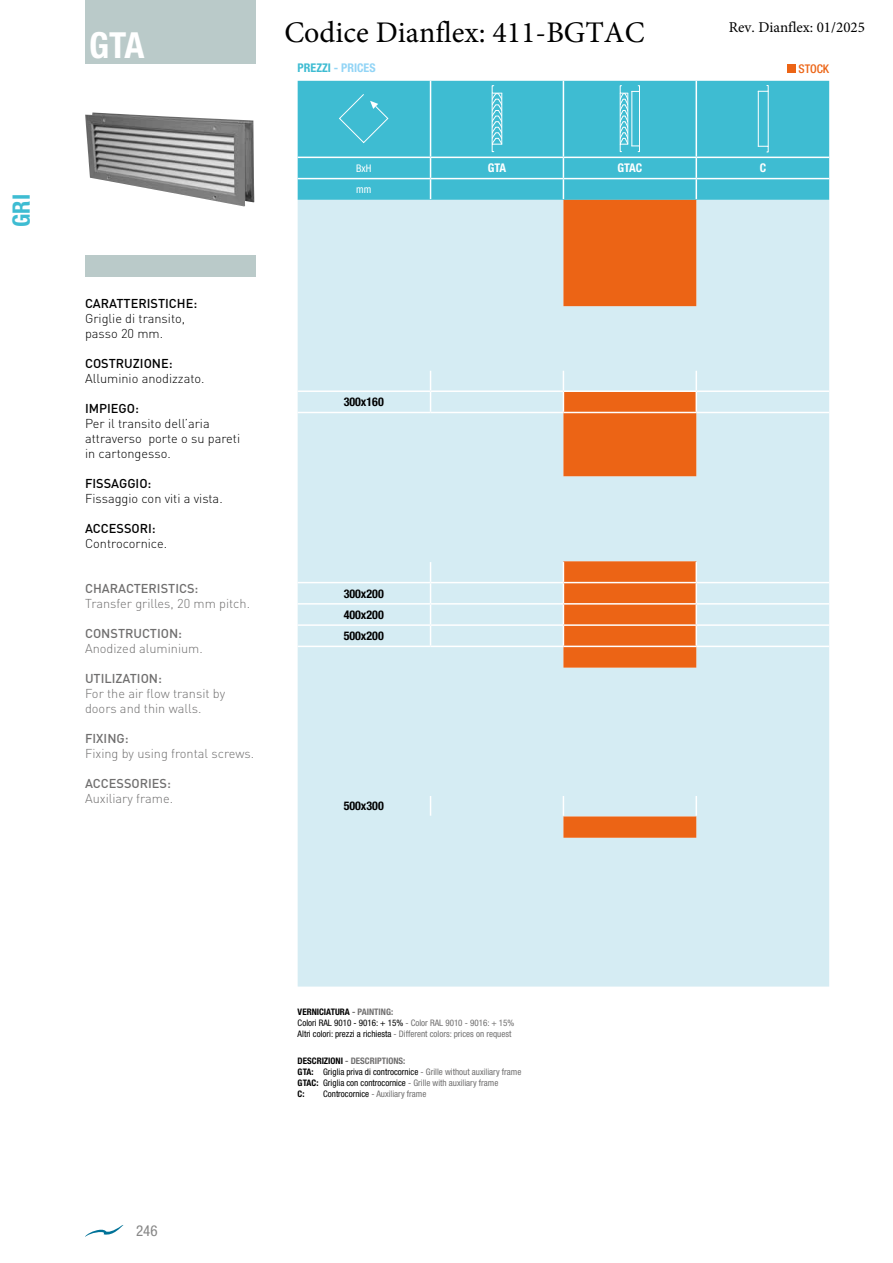
<style>
.page{position:relative;width:893px;height:1263px;background:#fff}
.page>*{position:absolute;margin:0;border:0;box-sizing:border-box;transform-origin:0 0}
.t1{font:700 condensed 36px "Helvetica Neue LT Std";color:#fff}
.t2{font:30px "Minion Pro";color:#000}
.t3{font:700 condensed 24px "Helvetica Neue LT Std";color:#3ebcd2}
.t4{font:15px "Minion Pro";color:#000}
.t5{font:condensed 15px "Helvetica Neue LT Std";color:#878787}
.t6{font:300 12.75px/15px "DIN";color:#000}
.t7{font:300 12.75px/15px "DIN";color:#706f6f}
.t8{font:500 12.75px "DIN";color:#706f6f}
.t9{font:500 12.75px "DIN";color:#000}
.t10{font:700 condensed 12px/21.3px "Helvetica Neue LT Std";color:#000;text-align:justify}
.t11{font:700 condensed 12px "Helvetica Neue LT Std";color:#93d5f6}
.t12{font:700 condensed 12px "Helvetica Neue LT Std";color:#fff}
.t13{font:500 condensed 12px "Helvetica Neue LT Std";color:#ec6415}
.t14{font:condensed 10.5px "Helvetica Neue LT Std";color:#fff}
.t15{font:condensed 9px/10.8px "Helvetica Neue LT Std";color:#706f6f}
.s1{color:#3ebcd2}
.s2{font-weight:700;color:#000}
.s3{font-weight:700}
.s4{color:#000}
</style>
<div class="page">
<svg style="left:85px;top:1225px;width:39px;height:12px"></svg>
<div style="left:85px;top:0;width:170px;height:64px;background:#bacac9"></div>
<div style="left:85px;top:255px;width:170px;height:21px;background:#bacac9"></div>
<img style="left:85px;top:112px;width:169px;height:94px">
<div style="left:298px;top:81px;width:531px;height:119px;background:#3ebcd2"></div>
<div style="left:298px;top:200px;width:531px;height:786px;background:#d5ecf3"></div>
<svg style="left:563px;top:200px;width:133px;height:638px;background:#e0a986"></svg>
<hr style="left:430px;top:81px;width:1px;height:76px;background:#fff">
<hr style="left:563px;top:81px;width:1px;height:76px;background:#fff">
<hr style="left:696px;top:81px;width:1px;height:76px;background:#fff">
<hr style="left:298px;top:157px;width:133px;height:1px;background:#fff">
<hr style="left:431px;top:157px;width:132px;height:1px;background:#fff">
<hr style="left:563px;top:157px;width:133px;height:1px;background:#fff">
<hr style="left:696px;top:157px;width:133px;height:1px;background:#fff">
<hr style="left:298px;top:178px;width:133px;height:1px;background:#fff">
<hr style="left:431px;top:178px;width:132px;height:1px;background:#fff">
<svg style="left:430px;top:158px;width:1px;height:41px"></svg>
<hr style="left:563px;top:178px;width:133px;height:1px;background:#fff">
<svg style="left:563px;top:158px;width:1px;height:41px"></svg>
<hr style="left:696px;top:178px;width:133px;height:1px;background:#fff">
<svg style="left:696px;top:158px;width:1px;height:41px"></svg>
<hr style="left:298px;top:390px;width:133px;height:2px;background:#fff">
<hr style="left:431px;top:390px;width:132px;height:2px;background:#fff">
<svg style="left:430px;top:371px;width:1px;height:41px"></svg>
<hr style="left:563px;top:390px;width:133px;height:2px;background:#fff">
<svg style="left:563px;top:371px;width:1px;height:41px"></svg>
<hr style="left:696px;top:390px;width:133px;height:2px;background:#fff">
<svg style="left:696px;top:371px;width:1px;height:41px"></svg>
<hr style="left:298px;top:412px;width:133px;height:1px;background:#fff">
<hr style="left:431px;top:412px;width:132px;height:1px;background:#fff">
<hr style="left:563px;top:412px;width:133px;height:1px;background:#fff">
<hr style="left:696px;top:412px;width:133px;height:1px;background:#fff">
<hr style="left:298px;top:582px;width:133px;height:1px;background:#fff">
<hr style="left:431px;top:582px;width:132px;height:1px;background:#fff">
<hr style="left:563px;top:582px;width:133px;height:1px;background:#fff">
<hr style="left:696px;top:582px;width:133px;height:1px;background:#fff">
<hr style="left:298px;top:603px;width:133px;height:2px;background:#fff">
<hr style="left:431px;top:603px;width:132px;height:2px;background:#fff">
<hr style="left:563px;top:603px;width:133px;height:2px;background:#fff">
<hr style="left:696px;top:603px;width:133px;height:2px;background:#fff">
<hr style="left:298px;top:624px;width:133px;height:2px;background:#fff">
<hr style="left:431px;top:624px;width:132px;height:2px;background:#fff">
<svg style="left:430px;top:562px;width:1px;height:84px"></svg>
<hr style="left:563px;top:624px;width:133px;height:2px;background:#fff">
<svg style="left:563px;top:562px;width:1px;height:84px"></svg>
<hr style="left:696px;top:624px;width:133px;height:2px;background:#fff">
<svg style="left:696px;top:562px;width:1px;height:84px"></svg>
<hr style="left:298px;top:646px;width:133px;height:1px;background:#fff">
<hr style="left:431px;top:646px;width:132px;height:1px;background:#fff">
<hr style="left:563px;top:646px;width:133px;height:1px;background:#fff">
<hr style="left:696px;top:646px;width:133px;height:1px;background:#fff">
<svg style="left:430px;top:796px;width:1px;height:20px"></svg>
<svg style="left:563px;top:796px;width:1px;height:20px"></svg>
<svg style="left:696px;top:796px;width:1px;height:20px"></svg>
<svg style="left:339px;top:93px;width:50px;height:50px;background:#49bfd4"></svg>
<svg style="left:492px;top:85px;width:10px;height:67px"></svg>
<hr style="left:492px;top:93px;width:1px;height:51px;background:#fff">
<hr style="left:501px;top:93px;width:1px;height:51px;background:#fff">
<svg style="left:620px;top:85px;width:20px;height:67px"></svg>
<hr style="left:639px;top:91px;width:1px;height:55px;background:#fff">
<hr style="left:632px;top:91px;width:1px;height:55px;background:#fff">
<svg style="left:758px;top:146px;width:11px;height:7px"></svg>
<svg style="left:758px;top:85px;width:11px;height:7px"></svg>
<hr style="left:768px;top:91px;width:1px;height:55px;background:#fff">
<hr style="left:758px;top:91px;width:1px;height:55px;background:#fff">
<div style="left:787px;top:64px;width:9px;height:8px;background:#ec6415"></div>
<h3 class="t3" style="left:7px;top:227px;width:34px;rotate:-90deg">GRI</h3>
<h1 class="t1" style="left:89px;top:23px;width:57px">GTA</h1>
<h2 class="t2" style="left:284px;top:13px;width:362px">Codice Dianflex: 411-BGTAC</h2>
<h3 class="t4" style="left:729px;top:17px;width:137px">Rev. Dianflex: 01/2025</h3>
<h3 class="t11" style="left:298px;top:61px;width:79px"><span class="s1">PREZZI</span> - PRICES</h3>
<h3 class="t13" style="left:799px;top:61px;width:32px">STOCK</h3>
<p class="t14" style="left:356px;top:162px;width:17px">BxH</p>
<h3 class="t12" style="left:488px;top:161px;width:20px">GTA</h3>
<h3 class="t12" style="left:617px;top:161px;width:26px">GTAC</h3>
<h3 class="t12" style="left:760px;top:161px;width:8px">C</h3>
<p class="t14" style="left:356px;top:183px;width:17px">mm</p>
<h3 class="t9" style="left:85px;top:295px;width:114px">CARATTERISTICHE:</h3>
<h3 class="t6" style="left:85px;top:311px;width:102px">Griglie di transito, passo 20 mm.</h3>
<h3 class="t9" style="left:85px;top:355px;width:89px">COSTRUZIONE:</h3>
<h3 class="t6" style="left:85px;top:371px;width:121px">Alluminio anodizzato.</h3>
<h3 class="t9" style="left:85px;top:400px;width:55px">IMPIEGO:</h3>
<h3 class="t6" style="left:85px;top:416px;width:157px">Per il transito dell’aria attraverso porte o su pareti in cartongesso.</h3>
<h3 class="t9" style="left:85px;top:475px;width:68px">FISSAGGIO:</h3>
<h3 class="t6" style="left:85px;top:491px;width:139px">Fissaggio con viti a vista.</h3>
<h3 class="t9" style="left:85px;top:520px;width:72px">ACCESSORI:</h3>
<h3 class="t6" style="left:85px;top:536px;width:84px">Controcornice.</h3>
<h3 class="t8" style="left:85px;top:580px;width:115px">CHARACTERISTICS:</h3>
<h3 class="t7" style="left:85px;top:596px;width:166px">Transfer grilles, 20 mm pitch.</h3>
<h3 class="t8" style="left:85px;top:625px;width:99px">CONSTRUCTION:</h3>
<h3 class="t7" style="left:85px;top:641px;width:119px">Anodized aluminium.</h3>
<h3 class="t8" style="left:85px;top:670px;width:78px">UTILIZATION:</h3>
<h3 class="t7" style="left:85px;top:686px;width:142px">For the air flow transit by doors and thin walls.</h3>
<h3 class="t8" style="left:85px;top:730px;width:45px">FIXING:</h3>
<h3 class="t7" style="left:85px;top:746px;width:171px">Fixing by using frontal screws.</h3>
<h3 class="t8" style="left:85px;top:775px;width:87px">ACCESSORIES:</h3>
<h3 class="t7" style="left:85px;top:791px;width:90px">Auxiliary frame.</h3>
<h3 class="t10" style="left:344px;top:391px;width:42px">300x160</h3>
<h3 class="t10" style="left:344px;top:582px;width:42px">300x200<br>400x200<br>500x200</h3>
<h3 class="t10" style="left:344px;top:795px;width:42px">500x300</h3>
<h3 class="t5" style="left:136px;top:1222px;width:23px">246</h3>
<p class="t15" style="left:298px;top:1006px;width:218px"><span class="s2">VERNICIATURA</span> <span class="s3">- PAINTING:<br></span><span class="s4">Colori RAL 9010 - 9016: + 15%</span> - Color RAL 9010 - 9016: + 15%<br><span class="s4">Altri colori: prezzi a richiesta</span> - Different colors: prices on request</p>
<p class="t15" style="left:298px;top:1056px;width:225px"><span class="s2">DESCRIZIONI</span> <span class="s3">- DESCRIPTIONS:<br></span><span class="s2">GTA:</span> <span class="s4">Griglia priva di controcornice</span> - Grille without auxiliary frame <span class="s2">GTAC:</span> <span class="s4">Griglia con controcornice</span> - Grille with auxiliary frame<br><span class="s2">C:</span></p>
<p class="t15" style="left:323px;top:1088px;width:105px"><span class="s4">Controcornice</span> - Auxiliary frame</p>
</div>
